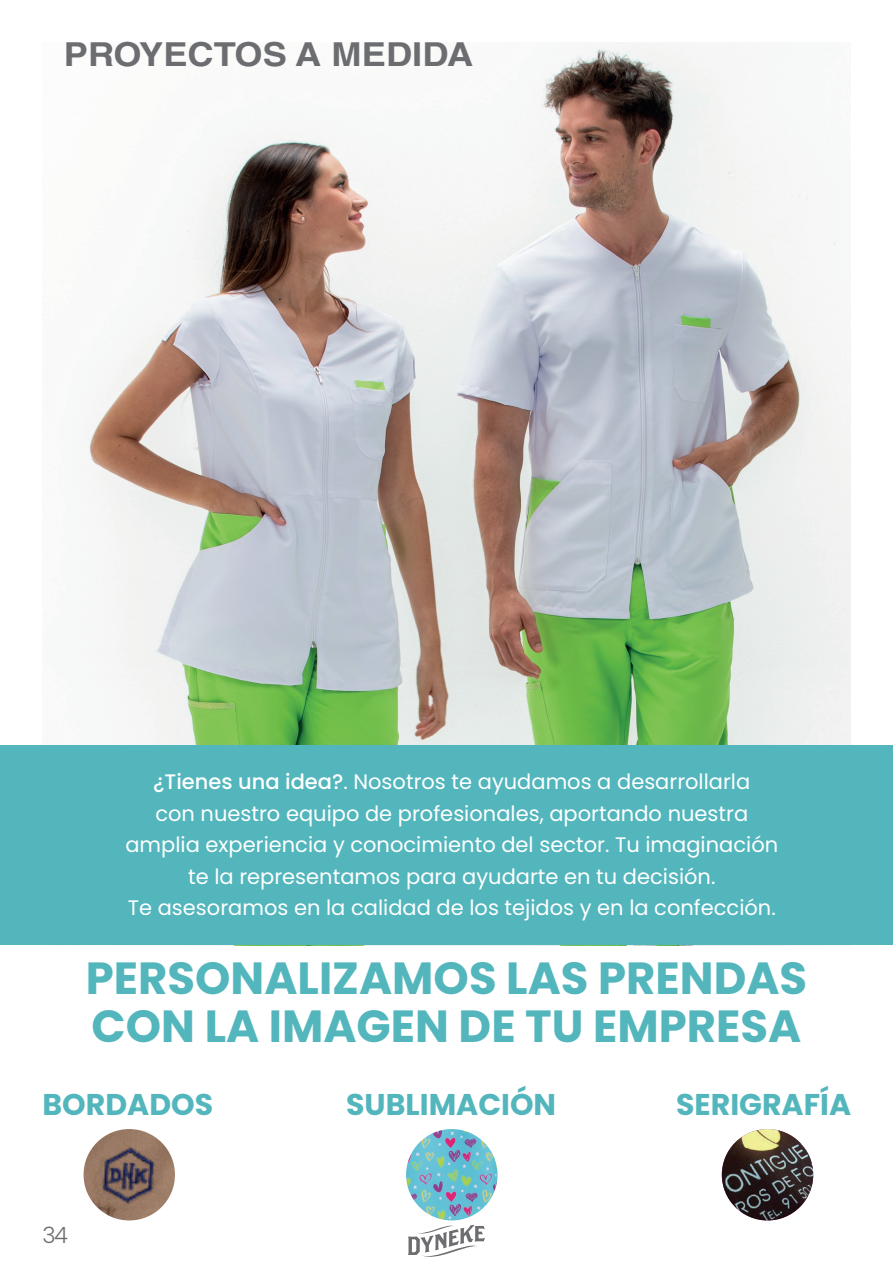
<style>
.page{position:relative;width:893px;height:1263px;background:#fff}
.page>*{position:absolute;margin:0;border:0;box-sizing:border-box;transform-origin:0 0}
.t1{font:700 45px/48px "Poppins";color:#52b6bc}
.t2{font:700 33px "Helvetica LT Std";color:#6c6d70;scale:1.1 1}
.t3{font:700 30px "Poppins";color:#52b6bc}
.t4{font:300 22.5px "Poppins";color:#6c6d70}
.t5{font:21px/31.5px "Poppins";color:#fff;text-align:center}
.s1{font-weight:500}
</style>
<div class="page">
<img style="left:65px;top:43px;width:785px;height:702px">
<div style="left:0;top:745px;width:893px;height:200px;background:#52b6bc"></div>
<img style="left:722px;top:1129px;width:91px;height:91px;border-radius:46px">
<img style="left:84px;top:1129px;width:91px;height:91px;border-radius:46px">
<img style="left:406px;top:1129px;width:91px;height:91px;border-radius:46px">
<svg style="left:408px;top:1225px;width:77px;height:32px"></svg>
<h2 class="t2" style="left:64px;top:34px;width:374px">PROYECTOS A MEDIDA</h2>
<p class="t5" style="left:125px;top:766px;width:654px"><span class="s1">¿Tienes una idea?</span>. Nosotros te ayudamos a desarrollarla<br>con nuestro equipo de profesionales, aportando nuestra amplia experiencia y conocimiento del sector. Tu imaginación te la representamos para ayudarte en tu decisión.<br>Te asesoramos en la calidad de los tejidos y en la confección.</p>
<h1 class="t1" style="left:86px;top:954px;width:723px">PERSONALIZAMOS LAS PRENDAS<br>CON LA IMAGEN DE TU EMPRESA</h1>
<h3 class="t3" style="left:43px;top:1087px;width:172px">BORDADOS</h3>
<h3 class="t3" style="left:346px;top:1087px;width:212px">SUBLIMACIÓN</h3>
<h3 class="t3" style="left:676px;top:1087px;width:176px">SERIGRAFÍA</h3>
<p class="t4" style="left:43px;top:1222px;width:27px">34</p>
</div>
